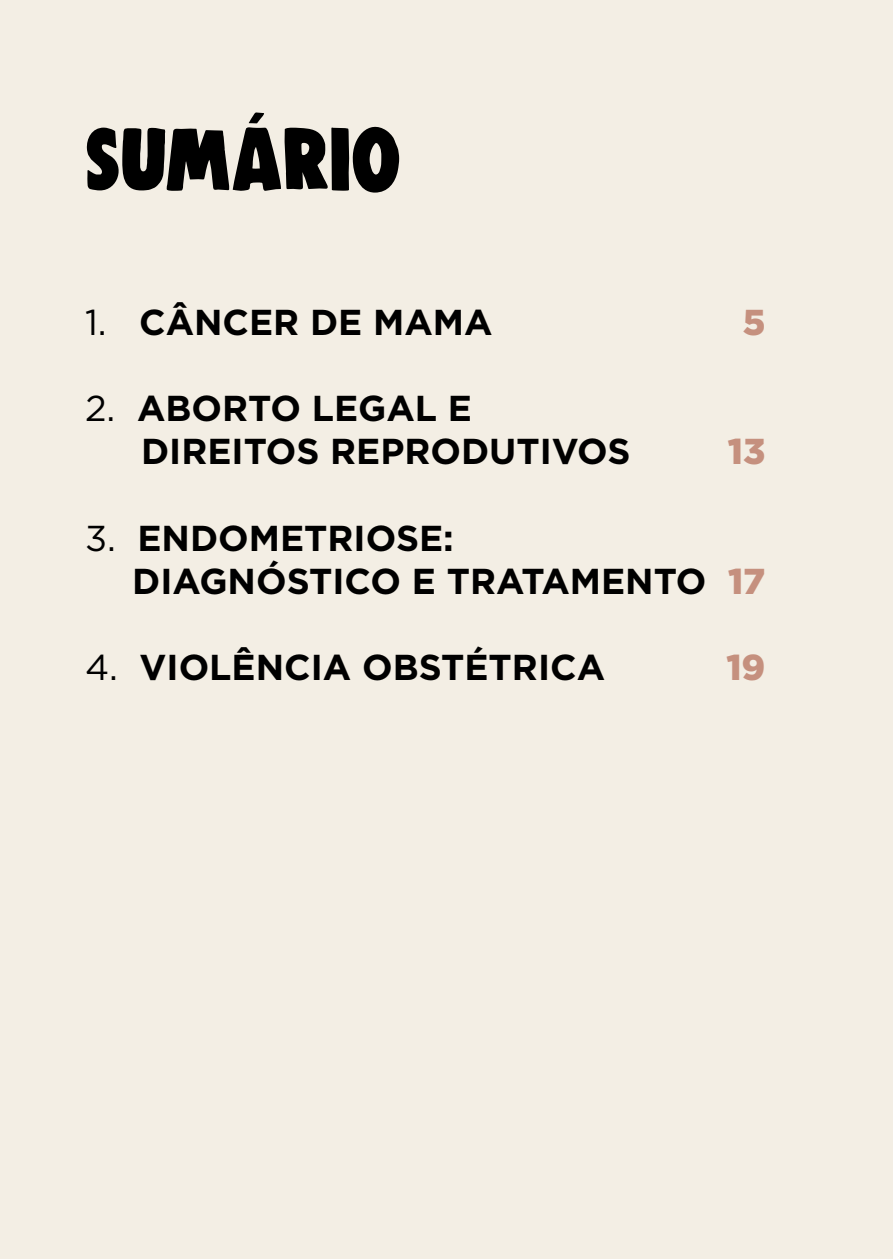
<style>
.page{position:relative;width:893px;height:1259px;background:#f3eee4}
.page>*{position:absolute;margin:0;border:0;box-sizing:border-box;transform-origin:0 0}
.t1{font:90px "DK Woolwich";color:#000}
.t2{font:700 36px/43.2px "Gotham";color:#000}
.t3{font:900 36px "Gotham";color:#c5907e}
.s1{font-weight:400}
.s2{font-weight:900;color:#c5907e}
</style>
<div class="page">
<h1 class="t1" style="left:85px;top:108px;width:317px">SUMÁRIO</h1>
<p class="t2" style="left:85px;top:299px;width:409px"><span class="s1">1.</span> CÂNCER DE MAMA</p>
<p class="t3" style="left:743px;top:301px;width:24px">5</p>
<p class="t2" style="left:141px;top:386px;width:491px;text-indent:-56px"><span class="s1">2.</span> ABORTO LEGAL E<br>DIREITOS REPRODUTIVOS</p>
<p class="t3" style="left:728px;top:431px;width:39px">13</p>
<p class="t2" style="left:132px;top:515px;width:635px;text-indent:-47px"><span class="s1">3.</span> ENDOMETRIOSE:<br>DIAGNÓSTICO E TRATAMENTO <span class="s2">17</span></p>
<p class="t2" style="left:85px;top:645px;width:522px"><span class="s1">4.</span> VIOLÊNCIA OBSTÉTRICA</p>
<p class="t3" style="left:726px;top:647px;width:41px">19</p>
</div>
